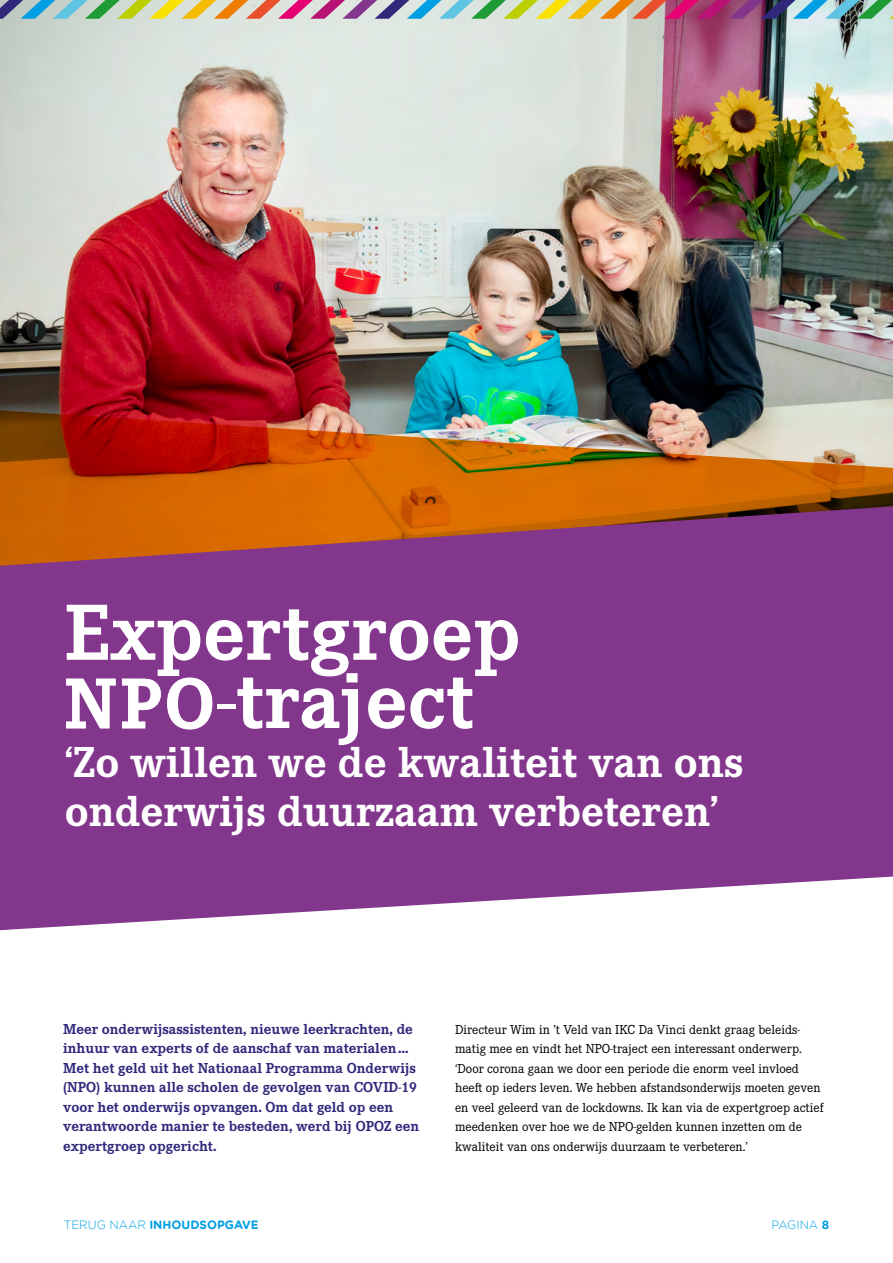
<style>
.page{position:relative;width:893px;height:1263px;background:#fff}
.page>*{position:absolute;margin:0;border:0;box-sizing:border-box;transform-origin:0 0}
.t1{font:700 82.5px/68.2px "Corporate E Pro";color:#fff}
.t2{font:700 45px/48.8px "Corporate E Pro";color:#fff}
.t3{font:700 15px/19.5px "Corporate E Pro";color:#30287b}
.t4{font:13.5px/19.5px "Corporate E Pro";color:#000}
.t5{font:700 12px "VGM Gotham Rounded";color:#009fe3}
.t6{font:300 12px "VGM Gotham Rounded";color:#009fe3}
.s1{font-size:73.5px}
.s2{font-weight:300}
.s3{font-weight:700}
</style>
<div class="page">
<img style="left:0;top:19px;width:893px;height:390px">
<img style="left:0;top:409px;width:893px;height:97px">
<svg style="left:0;top:506px;width:893px;height:424px;background:#8f4588"></svg>
<svg style="left:0;top:0;width:893px;height:19px;background:#ada699"></svg>
<h1 class="t1" style="left:65px;top:593px;width:457px">Expertgroep<br><span class="s1">NPO</span>-traject</h1>
<h2 class="t2" style="left:65px;top:735px;width:680px">‘Zo willen we de kwaliteit van ons onderwijs duurzaam verbeteren’</h2>
<p class="t3" style="left:63px;top:1018px;width:358px">Meer onderwijsassistenten, nieuwe leerkrachten, de inhuur van experts of de aanschaf van materialen … Met het geld uit het Nationaal Programma Onderwijs (NPO) kunnen alle scholen de gevolgen van COVID-19 voor het onderwijs opvangen. Om dat geld op een verantwoorde manier te besteden, werd bij OPOZ een expertgroep opgericht.</p>
<p class="t4" style="left:455px;top:1019px;width:370px">Directeur Wim in ’t Veld van IKC Da Vinci denkt graag beleids&shy;matig mee en vindt het NPO-traject een interessant onderwerp. ‘Door corona gaan we door een periode die enorm veel invloed heeft op ieders leven. We hebben afstandsonderwijs moeten geven en veel geleerd van de lockdowns. Ik kan via de expertgroep actief meedenken over hoe we de NPO-gelden kunnen inzetten om de kwaliteit van ons onderwijs duurzaam te verbeteren.’</p>
<p class="t5" style="left:64px;top:1216px;width:196px"><span class="s2">TERUG NAAR</span> INHOUDSOPGAVE</p>
<p class="t6" style="left:771px;top:1216px;width:59px">PAGINA <span class="s3">8</span></p>
</div>
